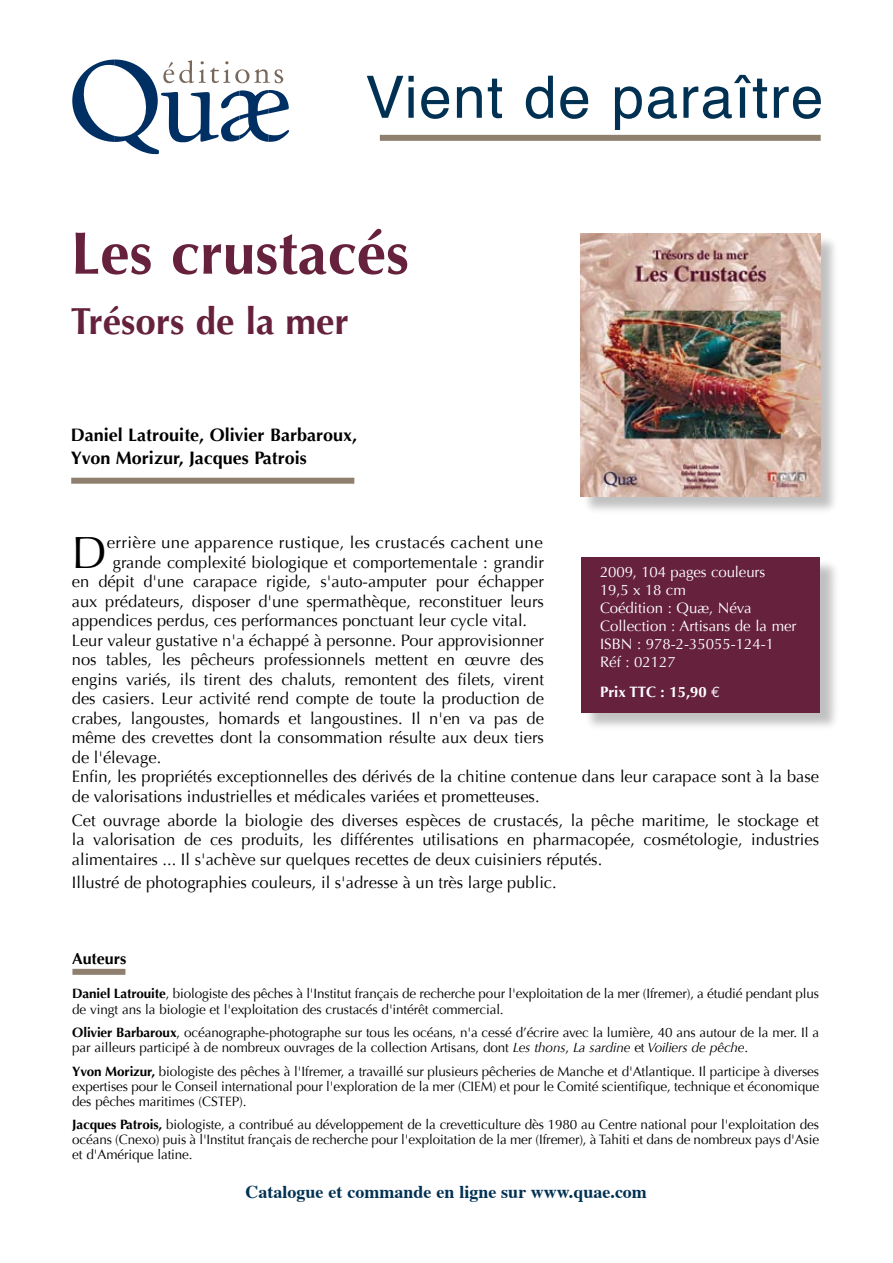
<style>
.page{position:relative;width:893px;height:1263px;background:#fff}
.page>*{position:absolute;margin:0;border:0;box-sizing:border-box;transform-origin:0 0}
.t1{font:700 60px "Optima";color:#66223d}
.t2{font:58.5px "Helvetica";letter-spacing:.025em;color:#003153}
.t3{font:45px "Optima";color:#000}
.t4{font:700 37.5px "Optima";color:#66223d}
.t5{font:700 18px/22.5px "Optima";color:#000}
.t6{font:700 18px "Times";color:#003153}
.t7{font:16.5px/19.5px "Optima";color:#000;text-align:justify}
.t8{font:16.5px "Optima";letter-spacing:.02em;color:#000}
.t9{font:700 16.05px "Optima";color:#000}
.t10{font:15px/18px "Optima";color:#fff}
.t11{font:700 15px "Optima";color:#fff}
.t12{font:13.5px/15px "Optima";letter-spacing:-.01em;color:#000}
.s1{font-family:"Euro Mono";font-weight:400}
.s2{font-weight:700}
.s3{font-style:italic}
</style>
<div class="page">
<div style="left:71px;top:478px;width:283px;height:6px;background:#8e7f6f"></div>
<div style="left:582px;top:235px;width:259px;height:280px;background:#000;opacity:.25"></div>
<img style="left:580px;top:233px;width:240px;height:263px">
<div style="left:380px;top:135px;width:441px;height:6px;background:#8e7f6f"></div>
<div style="left:583px;top:558px;width:257px;height:175px;background:#000;opacity:.25"></div>
<div style="left:581px;top:557px;width:239px;height:155px;background:#66223d"></div>
<div style="left:72px;top:969px;width:53px;height:6px;background:#8e7f6f"></div>
<svg style="left:72px;top:60px;width:217px;height:94px"></svg>
<h2 class="t2" style="left:365px;top:47px;width:460px">Vient de paraître</h2>
<h1 class="t1" style="left:71px;top:218px;width:340px">Les crustacés</h1>
<h3 class="t4" style="left:71px;top:299px;width:280px">Trésors de la mer</h3>
<p class="t5" style="left:71px;top:424px;width:288px">Daniel Latrouite, Olivier Barbaroux,<br>Yvon Morizur, Jacques Patrois</p>
<h3 class="t3" style="left:72px;top:526px;width:36px">D</h3>
<p class="t8" style="left:107px;top:533px;width:437px">errière une apparence rustique, les crustacés cachent une</p>
<p class="t7" style="left:113px;top:553px;width:433px">grande complexité biologique et comportementale : grandir</p>
<p class="t7" style="left:72px;top:572px;width:474px">en dépit d'une carapace rigide, s'auto-amputer pour échapper</p>
<p class="t7" style="left:72px;top:592px;width:474px">aux prédateurs, disposer d'une spermathèque, reconstituer leurs</p>
<p class="t7" style="left:72px;top:611px;width:457px">appendices perdus, ces performances ponctuant leur cycle vital.</p>
<p class="t7" style="left:72px;top:631px;width:474px">Leur valeur gustative n'a échappé à personne. Pour approvisionner</p>
<p class="t7" style="left:72px;top:650px;width:474px">nos tables, les pêcheurs professionnels mettent en œuvre des</p>
<p class="t7" style="left:72px;top:670px;width:474px">engins variés, ils tirent des chaluts, remontent des filets, virent</p>
<p class="t7" style="left:72px;top:689px;width:474px">des casiers. Leur activité rend compte de toute la production de</p>
<p class="t7" style="left:72px;top:709px;width:474px">crabes, langoustes, homards et langoustines. Il n'en va pas de</p>
<p class="t7" style="left:72px;top:728px;width:474px">même des crevettes dont la consommation résulte aux deux tiers</p>
<p class="t7" style="left:72px;top:748px;width:91px">de l'élevage.</p>
<p class="t7" style="left:72px;top:767px;width:749px">Enfin, les propriétés exceptionnelles des dérivés de la chitine contenue dans leur carapace sont à la base</p>
<p class="t7" style="left:72px;top:787px;width:469px">de valorisations industrielles et médicales variées et prometteuses.</p>
<p class="t7" style="left:72px;top:810px;width:749px">Cet ouvrage aborde la biologie des diverses espèces de crustacés, la pêche maritime, le stockage et la valorisation de ces produits, les différentes utilisations en pharmacopée, cosmétologie, industries alimentaires ... Il s'achève sur quelques recettes de deux cuisiniers réputés.</p>
<p class="t7" style="left:72px;top:873px;width:486px">Illustré de photographies couleurs, il s'adresse à un très large public.</p>
<p class="t10" style="left:600px;top:563px;width:198px">2009, 104 pages couleurs<br>19,5 x 18 cm<br>Coédition : Quæ, Néva<br>Collection : Artisans de la mer<br>ISBN : 978-2-35055-124-1<br>Réf : 02127</p>
<p class="t11" style="left:600px;top:683px;width:122px">Prix TTC : 15,90 <span class="s1">€</span></p>
<p class="t9" style="left:72px;top:949px;width:56px">Auteurs</p>
<p class="t12" style="left:72px;top:986px;width:748px"><span class="s2">Daniel Latrouite</span>, biologiste des pêches à l'Institut français de recherche pour l'exploitation de la mer (Ifremer), a étudié pendant plus de vingt ans la biologie et l'exploitation des crustacés d'intérêt commercial.</p>
<p class="t12" style="left:72px;top:1025px;width:748px"><span class="s2">Olivier Barbaroux</span>, océanographe-photographe sur tous les océans, n'a cessé d’écrire avec la lumière, 40 ans autour de la mer. Il a par ailleurs participé à de nombreux ouvrages de la collection Artisans, dont <span class="s3">Les thons</span>, <span class="s3">La sardine</span> et <span class="s3">Voiliers de pêche</span>.</p>
<p class="t12" style="left:72px;top:1063px;width:748px;text-align:justify"><span class="s2">Yvon Morizur,</span> biologiste des pêches à l'Ifremer, a travaillé sur plusieurs pêcheries de Manche et d'Atlantique. Il participe à diverses expertises pour le Conseil international pour l'exploration de la mer (CIEM) et pour le Comité scientifique, technique et économique des pêches maritimes (CSTEP).</p>
<p class="t12" style="left:72px;top:1117px;width:748px;text-align:justify"><span class="s2">Jacques Patrois,</span> biologiste, a contribué au développement de la crevetticulture dès 1980 au Centre national pour l'exploitation des océans (Cnexo) puis à l'Institut français de recherche pour l'exploitation de la mer (Ifremer), à Tahiti et dans de nombreux pays d'Asie et d'Amérique latine.</p>
<p class="t6" style="left:246px;top:1175px;width:403px">Catalogue et commande en ligne sur www.quae.com</p>
</div>
